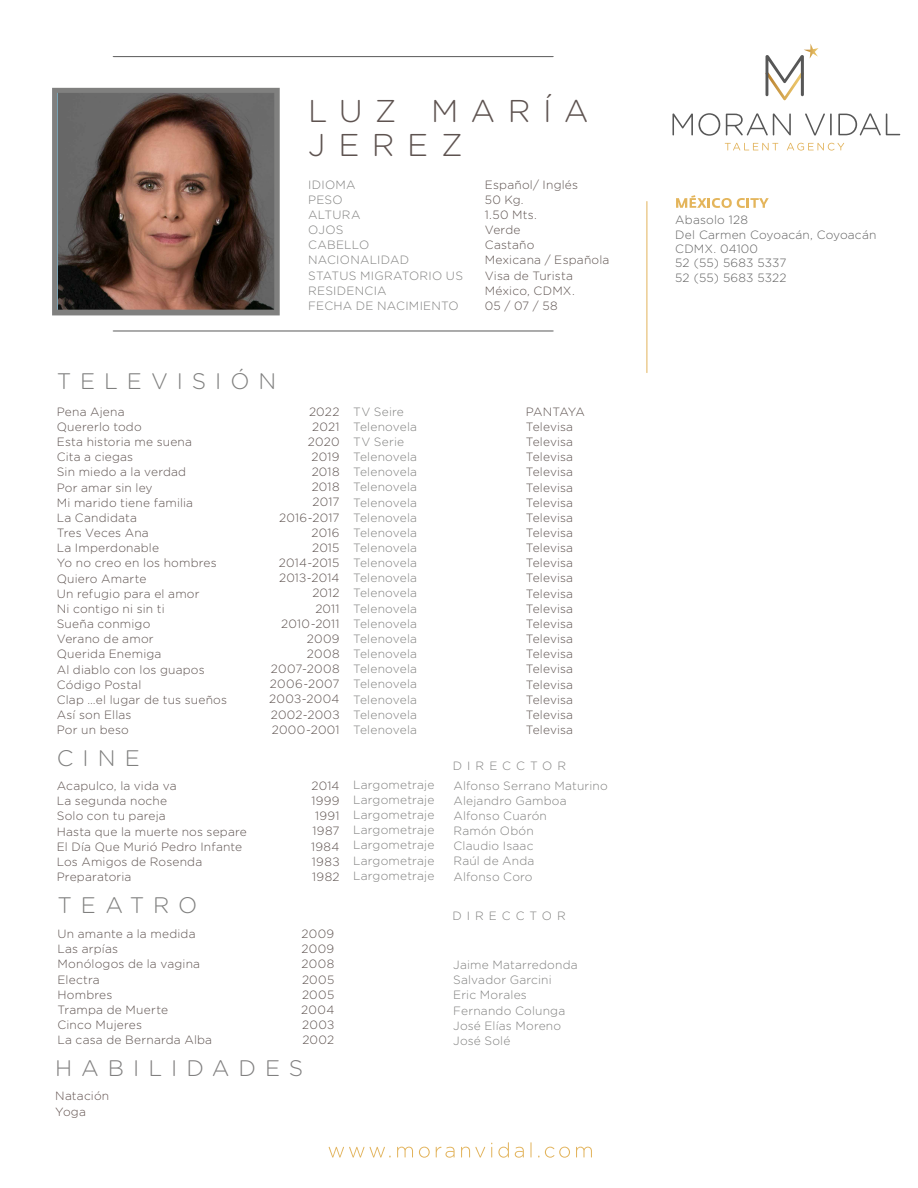
<style>
.page{position:relative;width:918px;height:1188px;background:#fff}
.page>*{position:absolute;margin:0;border:0;box-sizing:border-box;transform-origin:0 0}
.t1{font:300 31.5px/34.5px "Gotham Rounded";letter-spacing:.39em;color:#5e5350}
.t2{font:300 22.5px "Gotham Rounded";letter-spacing:.395em;color:#80807f}
.t3{font:300 22.5px "Gotham Rounded";letter-spacing:.39em;color:#818080}
.t4{font:300 12px/15.1px "Gotham Rounded";letter-spacing:.015em;color:#5e5350}
.t5{font:300 12px/15.1px "Gotham Rounded";letter-spacing:.015em;color:#80807f}
.t6{font:300 12px/14.4px "Gotham Rounded";letter-spacing:.015em;color:#626262}
.t7{font:300 12px/15.1px "Gotham Rounded";letter-spacing:.015em;color:#62524f}
.t8{font:300 12px "Gotham Rounded";letter-spacing:.425em;color:#80807f}
</style>
<div class="page">
<svg style="left:52px;top:88px;width:228px;height:227px;background:#655047"></svg>
<hr style="left:646px;top:201px;width:1px;height:172px;background:#e2b35b">
<svg style="left:113px;top:56px;width:441px;height:1px"></svg>
<svg style="left:113px;top:330px;width:441px;height:1px"></svg>
<svg style="left:672px;top:113px;width:48px;height:23px"></svg>
<svg style="left:726px;top:113px;width:65px;height:22px"></svg>
<svg style="left:805px;top:113px;width:20px;height:23px"></svg>
<hr style="left:830px;top:113px;width:2px;height:22px;background:#575757">
<svg style="left:838px;top:113px;width:62px;height:22px"></svg>
<svg style="left:725px;top:143px;width:53px;height:7px"></svg>
<svg style="left:787px;top:143px;width:57px;height:8px"></svg>
<svg style="left:766px;top:44px;width:53px;height:56px"></svg>
<svg style="left:329px;top:1147px;width:35px;height:11px"></svg>
<svg style="left:370px;top:1147px;width:21px;height:11px"></svg>
<svg style="left:397px;top:1147px;width:16px;height:11px"></svg>
<svg style="left:419px;top:1147px;width:11px;height:11px"></svg>
<svg style="left:436px;top:1147px;width:19px;height:11px"></svg>
<svg style="left:461px;top:1147px;width:24px;height:11px"></svg>
<svg style="left:491px;top:1143px;width:1px;height:15px"></svg>
<svg style="left:498px;top:1142px;width:11px;height:16px"></svg>
<svg style="left:515px;top:1147px;width:9px;height:11px"></svg>
<svg style="left:530px;top:1142px;width:2px;height:16px"></svg>
<svg style="left:538px;top:1147px;width:32px;height:11px"></svg>
<svg style="left:576px;top:1147px;width:16px;height:11px"></svg>
<svg style="left:676px;top:195px;width:93px;height:13px"></svg>
<h1 class="t1" style="left:308px;top:92px;width:282px">LUZ MARÍA<br>JEREZ</h1>
<h2 class="t2" style="left:57px;top:366px;width:221px">TELEVISIÓN</h2>
<p class="t5" style="left:308px;top:176px;width:156px">IDIOMA<br>PESO<br>ALTURA<br>OJOS<br>CABELLO<br>NACIONALIDAD<br>STATUS MIGRATORIO US<br>RESIDENCIA<br>FECHA DE NACIMIENTO</p>
<p class="t4" style="left:57px;top:404px;width:172px">Pena Ajena<br>Quererlo todo<br>Esta historia me suena<br>Cita a ciegas<br>Sin miedo a la verdad<br>Por amar sin ley<br>Mi marido tiene familia<br>La Candidata<br>Tres Veces Ana<br>La Imperdonable<br>Yo no creo en los hombres<br>Quiero Amarte<br>Un refugio para el amor<br>Ni contigo ni sin ti<br>Sueña conmigo<br>Verano de amor<br>Querida Enemiga<br>Al diablo con los guapos<br>Código Postal<br>Clap …el lugar de tus sueños<br>Así son Ellas<br>Por un beso</p>
<p class="t4" style="left:269px;top:403px;width:72px;text-align:right">2022<br>2021<br>2020<br>2019<br>2018<br>2018<br>2017<br>2016-2017<br>2016<br>2015<br>2014-2015<br>2013-2014<br>2012<br>2011<br>2010-2011<br>2009<br>2008<br>2007-2008<br>2006-2007<br>2003-2004<br>2002-2003<br>2000-2001</p>
<p class="t5" style="left:353px;top:403px;width:65px">TV Seire<br>Telenovela<br>TV Serie<br>Telenovela<br>Telenovela<br>Telenovela<br>Telenovela<br>Telenovela<br>Telenovela<br>Telenovela<br>Telenovela<br>Telenovela<br>Telenovela<br>Telenovela<br>Telenovela<br>Telenovela<br>Telenovela<br>Telenovela<br>Telenovela<br>Telenovela<br>Telenovela<br>Telenovela</p>
<p class="t4" style="left:485px;top:176px;width:126px">Español/ Inglés<br>50 Kg.<br>1.50 Mts.<br>Verde<br>Castaño<br>Mexicana / Española<br>Visa de Turista<br>México, CDMX.<br>05 / 07 / 58</p>
<p class="t4" style="left:526px;top:403px;width:61px">PANTAYA<br>Televisa<br>Televisa<br>Televisa<br>Televisa<br>Televisa<br>Televisa<br>Televisa<br>Televisa<br>Televisa<br>Televisa<br>Televisa<br>Televisa<br>Televisa<br>Televisa<br>Televisa<br>Televisa<br>Televisa<br>Televisa<br>Televisa<br>Televisa<br>Televisa</p>
<h2 class="t2" style="left:57px;top:743px;width:85px">CINE</h2>
<p class="t4" style="left:57px;top:778px;width:192px">Acapulco, la vida va<br>La segunda noche<br>Solo con tu pareja<br>Hasta que la muerte nos separe<br>El Día Que Murió Pedro Infante<br>Los Amigos de Rosenda<br>Preparatoria</p>
<h2 class="t2" style="left:58px;top:890px;width:141px">TEATRO</h2>
<p class="t4" style="left:58px;top:926px;width:156px">Un amante a la medida<br>Las arpías<br>Monólogos de la vagina<br>Electra<br>Hombres<br>Trampa de Muerte<br>Cinco Mujeres<br>La casa de Bernarda Alba</p>
<p class="t4" style="left:311px;top:778px;width:30px;text-align:center">2014<br>1999<br>1991<br>1987<br>1984<br>1983<br>1982</p>
<p class="t4" style="left:301px;top:926px;width:35px;text-align:justify">2009<br>2009<br>2008<br>2005<br>2005<br>2004<br>2003<br>2002</p>
<h2 class="t3" style="left:55px;top:1053px;width:250px">HABILIDADES</h2>
<p class="t7" style="left:55px;top:1088px;width:56px">Natación<br>Yoga</p>
<p class="t5" style="left:353px;top:776px;width:83px;text-align:justify">Largometraje Largometraje Largometraje Largometraje Largometraje Largometraje Largometraje</p>
<p class="t5" style="left:453px;top:756px;width:157px;line-height:19.2px">DIRECCTOR<br>Alfonso Serrano Maturino</p>
<p class="t5" style="left:454px;top:792px;width:115px">Alejandro Gamboa<br>Alfonso Cuarón<br>Ramón Obón<br>Claudio Isaac<br>Raúl de Anda<br>Alfonso Coro</p>
<p class="t8" style="left:452px;top:907px;width:115px">DIRECCTOR</p>
<p class="t5" style="left:453px;top:957px;width:126px">Jaime Matarredonda<br>Salvador Garcini<br>Eric Morales<br>Fernando Colunga<br>José Elías Moreno<br>José Solé</p>
<p class="t6" style="left:675px;top:212px;width:203px">Abasolo 128<br>Del Carmen Coyoacán, Coyoacán<br>CDMX. 04100<br>52 (55) 5683 5337<br>52 (55) 5683 5322</p>
</div>
